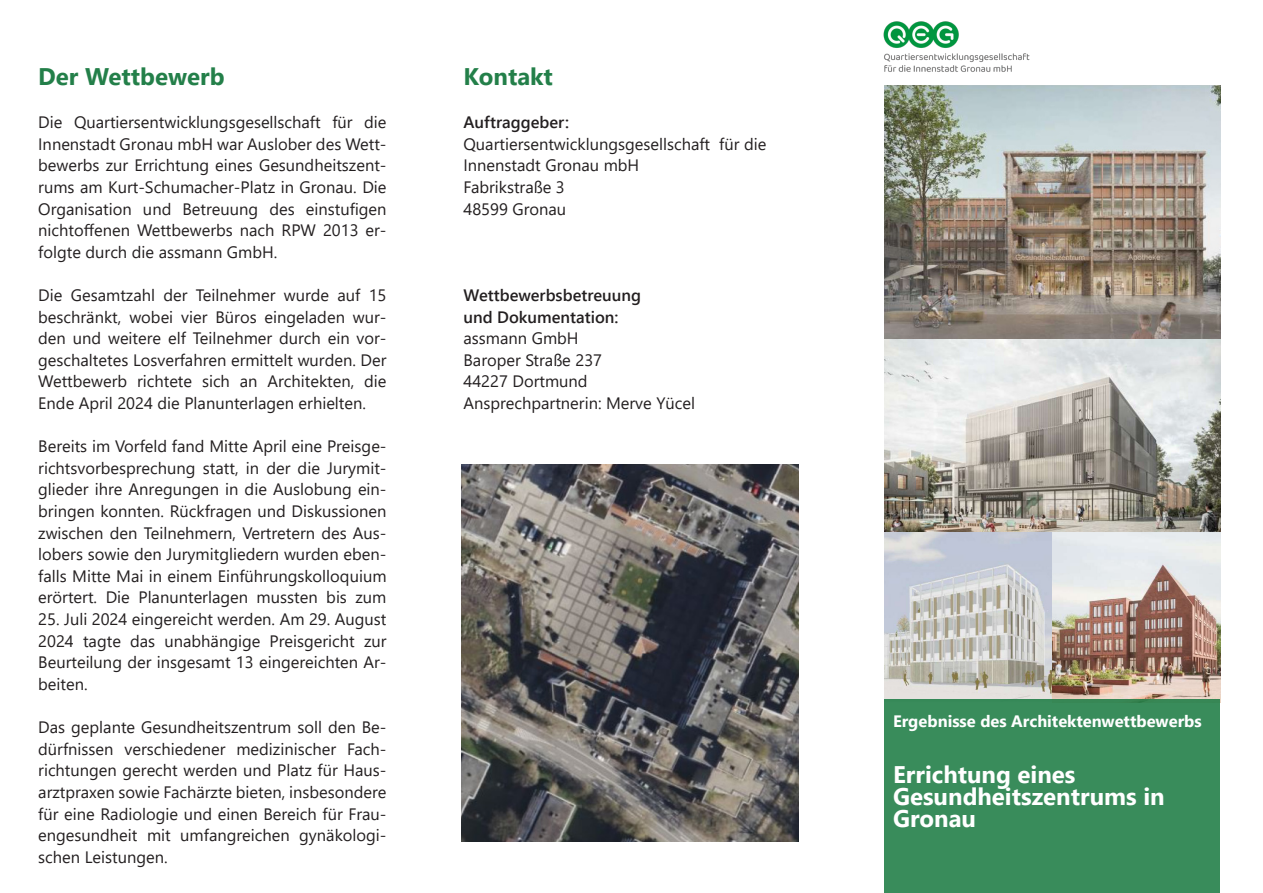
<style>
.page{position:relative;width:1263px;height:893px;background:#fff}
.page>*{position:absolute;margin:0;border:0;box-sizing:border-box;transform-origin:0 0}
.t1{font:700 24px/21.6px "Segoe UI";color:#fff}
._03_Überschrift_Kapitel{font:700 24px "Segoe UI";color:#237f49}
._01_Fließtext{font:16.5px/21.6px "Segoe UI";color:#231f20;text-align:justify}
._02_Fließtext_Überschrift{font:600 16.5px/21.6px "Segoe UI";color:#231f20}
.t2{font:700 16.5px "Segoe UI";color:#fff}
</style>
<div class="page">
<img style="left:461px;top:465px;width:337px;height:376px">
<img style="left:884px;top:85px;width:336px;height:614px">
<img style="left:883px;top:21px;width:147px;height:51px">
<div style="left:884px;top:699px;width:336px;height:194px;background:#398c5b"></div>
<p class="_03_Überschrift_Kapitel" style="left:38px;top:54px;width:188px">Der Wettbewerb</p>
<p class="_01_Fließtext" style="left:38px;top:110px;width:350px">Die Quartiersentwicklungsgesellschaft für die Innenstadt Gronau mbH war Auslober des Wett&shy;bewerbs zur Errichtung eines Gesundheitszent&shy;rums am Kurt-Schumacher-Platz in Gronau. Die Organisation und Betreuung des einstufigen nichtoffenen Wettbewerbs nach RPW 2013 er&shy;folgte durch die assmann GmbH.</p>
<p class="_01_Fließtext" style="left:38px;top:283px;width:350px">Die Gesamtzahl der Teilnehmer wurde auf 15 beschränkt, wobei vier Büros eingeladen wur&shy;den und weitere elf Teilnehmer durch ein vor&shy;geschaltetes Losverfahren ermittelt wurden. Der Wettbewerb richtete sich an Architekten, die Ende April 2024 die Planunterlagen erhielten.</p>
<p class="_01_Fließtext" style="left:38px;top:434px;width:350px">Bereits im Vorfeld fand Mitte April eine Preisge&shy;richtsvorbesprechung statt, in der die Jurymit&shy;glieder ihre Anregungen in die Auslobung ein&shy;bringen konnten. Rückfragen und Diskussionen zwischen den Teilnehmern, Vertretern des Aus&shy;lobers sowie den Jurymitgliedern wurden eben&shy;falls Mitte Mai in einem Einführungskolloquium erörtert. Die Planunterlagen mussten bis zum</p>
<p class="_01_Fließtext" style="left:38px;top:607px;width:350px">25. Juli 2024 eingereicht werden. Am 29. August 2024 tagte das unabhängige Preisgericht zur Beurteilung der insgesamt 13 eingereichten Ar&shy;beiten.</p>
<p class="_01_Fließtext" style="left:38px;top:715px;width:350px">Das geplante Gesundheitszentrum soll den Be&shy;dürfnissen verschiedener medizinischer Fach&shy;richtungen gerecht werden und Platz für Haus&shy;arztpraxen sowie Fachärzte bieten, insbesondere für eine Radiologie und einen Bereich für Frau&shy;engesundheit mit umfangreichen gynäkologi&shy;schen Leistungen.</p>
<p class="_03_Überschrift_Kapitel" style="left:463px;top:54px;width:91px">Kontakt</p>
<p class="_02_Fließtext_Überschrift" style="left:463px;top:110px;width:107px">Auftraggeber:</p>
<p class="_01_Fließtext" style="left:463px;top:132px;width:304px">Quartiersentwicklungsgesellschaft für die<br>Innenstadt Gronau mbH</p>
<p class="_01_Fließtext" style="left:463px;top:175px;width:103px">Fabrikstraße 3</p>
<p class="_01_Fließtext" style="left:463px;top:197px;width:104px">48599 Gronau</p>
<p class="_02_Fließtext_Überschrift" style="left:463px;top:283px;width:179px">Wettbewerbsbetreuung und Dokumentation:</p>
<p class="_01_Fließtext" style="left:463px;top:326px;width:117px">assmann GmbH</p>
<p class="_01_Fließtext" style="left:463px;top:348px;width:140px">Baroper Straße 237</p>
<p class="_01_Fließtext" style="left:463px;top:369px;width:126px">44227 Dortmund</p>
<p class="_01_Fließtext" style="left:463px;top:391px;width:233px">Ansprechpartnerin: Merve Yücel</p>
<p class="t2" style="left:893px;top:706px;width:310px">Ergebnisse des Architektenwettbewerbs</p>
<h1 class="t1" style="left:893px;top:762px;width:273px">Errichtung eines<br>Gesundheitszentrums in<br>Gronau</h1>
</div>
